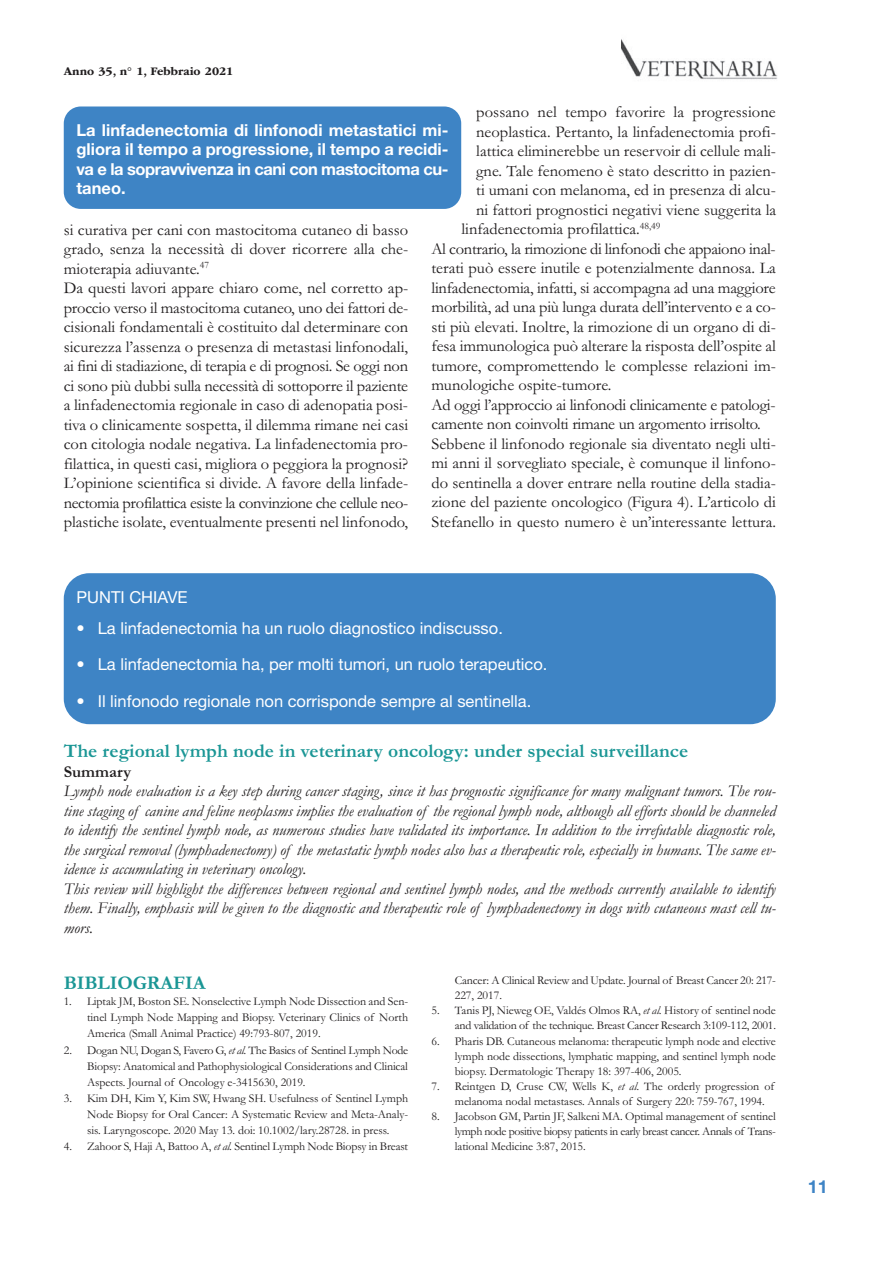
<style>
.page{position:relative;width:893px;height:1263px;background:#fff}
.page>*{position:absolute;margin:0;border:0;box-sizing:border-box;transform-origin:0 0}
.t1{font:700 19.5px "Garamond";color:#1a9695}
.t2{font:700 18px "Helvetica Neue LT Std";color:#3e84c5}
.t3{font:16.5px/19.5px "Garamond";color:#201d1e}
.t4{font:italic 16.5px/19.5px "Garamond";color:#201d1e}
.t5{font:16.5px "Helvetica Neue LT Std";color:#fff}
.t6{font:700 16.5px/19.5px "Helvetica Neue LT Std";letter-spacing:-.025em;color:#fff;text-align:justify}
.t7{font:16.5px "Garamond";letter-spacing:-.02em;color:#201d1e}
.t8{font:700 16.5px "Garamond";color:#201d1e}
.t9{font:12px/15.1px "Garamond";letter-spacing:-.005em;color:#201d1e;text-align:justify}
.t10{font:700 12px "ITC Garamond Std";color:#201d1e}
.s1{font-style:italic}
</style>
<div class="page">
<img style="left:621px;top:39px;width:156px;height:41px">
<div style="left:64px;top:107px;width:397px;height:102px;background:#3e84c5;border-radius:17px"></div>
<div style="left:64px;top:573px;width:712px;height:151px;background:#3e84c5;border-radius:26px"></div>
<p class="t10" style="left:64px;top:66px;width:171px">Anno 35, n° 1, Febbraio 2021</p>
<p class="t3" style="left:476px;top:104px;width:301px">possano nel tempo favorire la progressione</p>
<p class="t3" style="left:476px;top:124px;width:301px">neoplastica. Pertanto, la linfadenectomia profi-</p>
<p class="t3" style="left:476px;top:143px;width:301px">lattica eliminerebbe un reservoir di cellule mali-</p>
<p class="t3" style="left:476px;top:163px;width:301px">gne. Tale fenomeno è stato descritto in pazien-</p>
<p class="t3" style="left:476px;top:182px;width:301px">ti umani con melanoma, ed in presenza di alcu-</p>
<p class="t3" style="left:476px;top:202px;width:301px">ni fattori prognostici negativi viene suggerita la</p>
<p class="t3" style="left:461px;top:221px;width:201px">linfadenectomia profilattica.<sup>48,49</sup></p>
<p class="t7" style="left:431px;top:243px;width:346px">Al contrario, la rimozione di linfonodi che appaiono inal-</p>
<p class="t3" style="left:431px;top:260px;width:346px">terati può essere inutile e potenzialmente dannosa. La</p>
<p class="t3" style="left:431px;top:280px;width:346px">linfadenectomia, infatti, si accompagna ad una maggiore</p>
<p class="t3" style="left:431px;top:299px;width:346px">morbilità, ad una più lunga durata dell’intervento e a co-</p>
<p class="t3" style="left:431px;top:319px;width:346px">sti più elevati. Inoltre, la rimozione di un organo di di-</p>
<p class="t3" style="left:431px;top:338px;width:346px">fesa immunologica può alterare la risposta dell’ospite al</p>
<p class="t3" style="left:431px;top:358px;width:346px">tumore, compromettendo le complesse relazioni im-</p>
<p class="t3" style="left:431px;top:377px;width:182px">munologiche ospite-tumore.</p>
<p class="t3" style="left:431px;top:397px;width:346px">Ad oggi l’approccio ai linfonodi clinicamente e patologi-</p>
<p class="t3" style="left:431px;top:416px;width:331px">camente non coinvolti rimane un argomento irrisolto.</p>
<p class="t3" style="left:431px;top:436px;width:346px">Sebbene il linfonodo regionale sia diventato negli ulti-</p>
<p class="t3" style="left:431px;top:455px;width:346px">mi anni il sorvegliato speciale, è comunque il linfono-</p>
<p class="t3" style="left:431px;top:475px;width:346px">do sentinella a dover entrare nella routine della stadia-</p>
<p class="t3" style="left:431px;top:494px;width:346px">zione del paziente oncologico (Figura 4). L’articolo di</p>
<p class="t3" style="left:431px;top:514px;width:346px">Stefanello in questo numero è un’interessante lettura.</p>
<p class="t6" style="left:77px;top:121px;width:373px">La linfadenectomia di linfonodi metastatici mi&shy;gliora il tempo a progressione, il tempo a recidi&shy;va e la sopravvivenza in cani con mastocitoma cu&shy;taneo.</p>
<p class="t3" style="left:64px;top:222px;width:346px">si curativa per cani con mastocitoma cutaneo di basso grado, senza la necessità di dover ricorrere alla che&shy;mioterapia adiuvante.<sup>47<br></sup>Da questi lavori appare chiaro come, nel corretto ap&shy;proccio verso il mastocitoma cutaneo, uno dei fattori de&shy;cisionali fondamentali è costituito dal determinare con sicurezza l’assenza o presenza di metastasi linfonodali, ai fini di stadiazione, di terapia e di prognosi. Se oggi non ci sono più dubbi sulla necessità di sottoporre il paziente a linfadenectomia regionale in caso di adenopatia posi&shy;tiva o clinicamente sospetta, il dilemma rimane nei casi con citologia nodale negativa. La linfadenectomia pro&shy;filattica, in questi casi, migliora o peggiora la prognosi?<br>L’opinione scientifica si divide. A favore della linfade&shy;nectomia profilattica esiste la convinzione che cellule neo&shy;plastiche isolate, eventualmente presenti nel linfonodo,</p>
<p class="t5" style="left:77px;top:592px;width:112px">PUNTI CHIAVE</p>
<p class="t5" style="left:77px;top:622px;width:428px">• La linfadenectomia ha un ruolo diagnostico indiscusso.</p>
<p class="t5" style="left:77px;top:658px;width:472px">• La linfadenectomia ha, per molti tumori, un ruolo terapeutico.</p>
<p class="t5" style="left:77px;top:695px;width:456px">• Il linfonodo regionale non corrisponde sempre al sentinella.</p>
<p class="t1" style="left:64px;top:743px;width:626px">The regional lymph node in veterinary oncology: under special surveillance</p>
<p class="t8" style="left:64px;top:765px;width:69px">Summary</p>
<p class="t4" style="left:64px;top:783px;width:714px">Lymph node evaluation is a key step during cancer staging, since it has prognostic significance for many malignant tumors. The rou&shy;tine staging of canine and feline neoplasms implies the evaluation of the regional lymph node, although all efforts should be channeled to identify the sentinel lymph node, as numerous studies have validated its importance. In addition to the irrefutable diagnostic role, the surgical removal (lymphadenectomy) of the metastatic lymph nodes also has a therapeutic role, especially in humans. The same ev&shy;idence is accumulating in veterinary oncology.<br>This review will highlight the differences between regional and sentinel lymph nodes, and the methods currently available to identify them. Finally, emphasis will be given to the diagnostic and therapeutic role of lymphadenectomy in dogs with cutaneous mast cell tu&shy;mors.</p>
<p class="t1" style="left:64px;top:975px;width:143px">BIBLIOGRAFIA</p>
<p class="t9" style="left:87px;top:995px;width:322px;line-height:16px;text-indent:-23px">1. Liptak JM, Boston SE. Nonselective Lymph Node Dissection and Sen&shy;tinel Lymph Node Mapping and Biopsy. Veterinary Clinics of North America (Small Animal Practice) 49:793-807, 2019.</p>
<p class="t9" style="left:87px;top:1043px;width:322px;line-height:16px;text-indent:-23px">2. Dogan NU, Dogan S, Favero G, <span class="s1">et al.</span> The Basics of Sentinel Lymph Node Biopsy: Anatomical and Pathophysiological Considerations and Clinical Aspects. Journal of Oncology e-3415630, 2019.</p>
<p class="t9" style="left:87px;top:1091px;width:323px;line-height:16px;text-indent:-23px">3. Kim DH, Kim Y, Kim SW, Hwang SH. Usefulness of Sentinel Lymph Node Biopsy for Oral Cancer: A Systematic Review and Meta-Analy&shy;sis. Laryngoscope. 2020 May 13. doi: 10.1002/lary.28728. in press.</p>
<p class="t9" style="left:64px;top:1140px;width:346px">4. Zahoor S, Haji A, Battoo A, <span class="s1">et al.</span> Sentinel Lymph Node Biopsy in Breast</p>
<p class="t9" style="left:455px;top:974px;width:323px">Cancer: A Clinical Review and Update. Journal of Breast Cancer 20: 217-<br>227, 2017.</p>
<p class="t9" style="left:431px;top:1004px;width:346px;text-align:right">5. Tanis PJ, Nieweg OE, Valdés Olmos RA, <span class="s1">et al.</span> History of sentinel node and validation of the technique. Breast Cancer Research 3:109-112, 2001.</p>
<p class="t9" style="left:455px;top:1035px;width:323px;text-indent:-23px">6. Pharis DB. Cutaneous melanoma: therapeutic lymph node and elective lymph node dissections, lymphatic mapping, and sentinel lymph node biopsy. Dermatologic Therapy 18: 397-406, 2005.</p>
<p class="t9" style="left:455px;top:1080px;width:321px;text-indent:-23px">7. Reintgen D, Cruse CW, Wells K, <span class="s1">et al.</span> The orderly progression of melanoma nodal metastases. Annals of Surgery 220: 759-767, 1994.</p>
<p class="t9" style="left:455px;top:1110px;width:323px;text-indent:-23px">8. Jacobson GM, Partin JF, Salkeni MA. Optimal management of sentinel lymph node positive biopsy patients in early breast cancer. Annals of Trans&shy;lational Medicine 3:87, 2015.</p>
<p class="t2" style="left:808px;top:1180px;width:22px">11</p>
</div>
